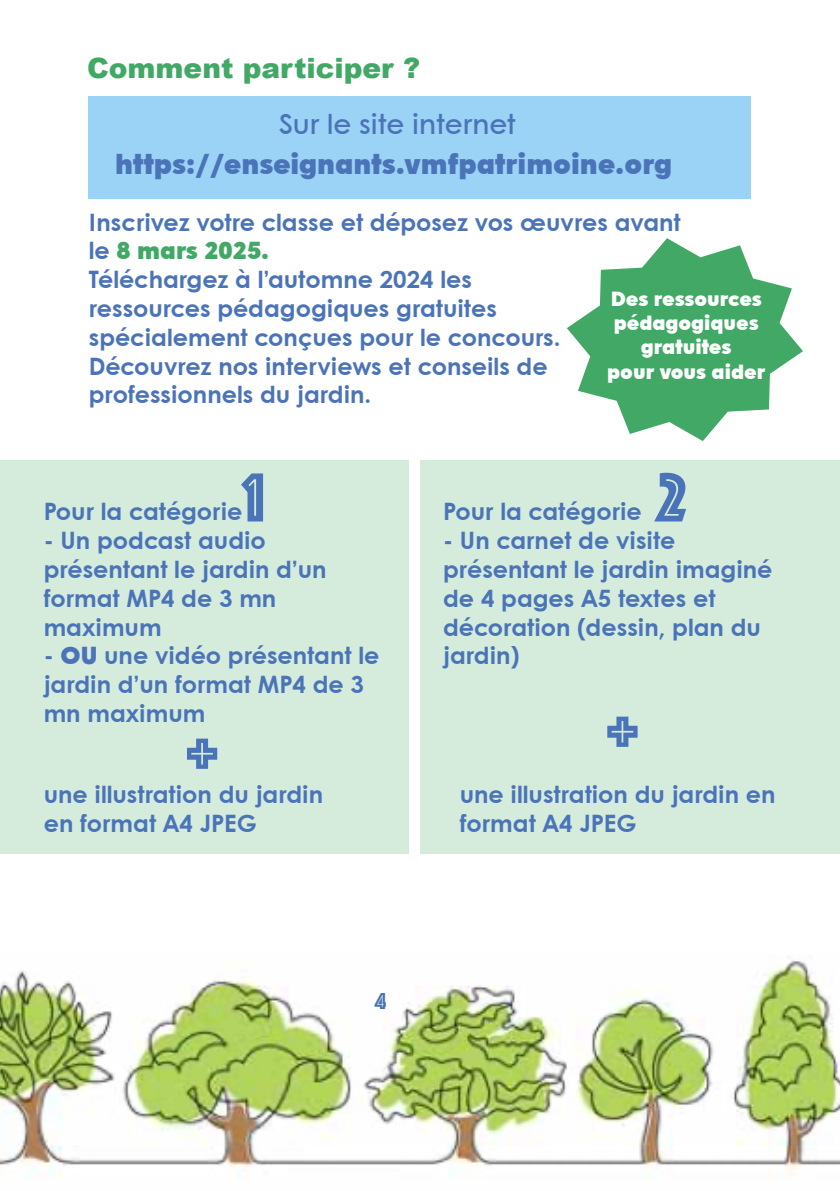
<style>
.page{position:relative;width:840px;height:1191px;background:#fff}
.page>*{position:absolute;margin:0;border:0;box-sizing:border-box;transform-origin:0 0}
.t1{font:72px "Phosphate Inline";color:#4b74b8}
.t2{font:900 28px "Century Gothic Paneuropean";color:#4b74b8}
.t3{font:900 28px "Arial";color:#41a965}
.t4{font:600 28px "Century Gothic Paneuropean";color:#4b74b8}
.t5{font:700 24px/28.8px "Century Gothic Paneuropean";color:#4b74b8}
.t6{font:24px "Phosphate Inline";color:#4b74b8}
.t7{font:900 20px/24px "Century Gothic Paneuropean";color:#fff;text-align:center}
.s1{font-weight:900;color:#41a965}
.s2{font-weight:900}
</style>
<div class="page">
<div style="left:89px;top:96px;width:661px;height:102px;background:#9ad3f6"></div>
<img style="left:0;top:960px;width:839px;height:218px">
<div style="left:0;top:461px;width:408px;height:392px;background:#d5ecdd"></div>
<div style="left:420px;top:461px;width:419px;height:392px;background:#d5ecdd"></div>
<svg style="left:567px;top:238px;width:235px;height:203px;fill:#41a965"></svg>
<p class="t3" style="left:87px;top:47px;width:334px">Comment participer ?</p>
<p class="t4" style="left:279px;top:113px;width:238px">Sur le site internet</p>
<p class="t2" style="left:115px;top:153px;width:558px">https://enseignants.vmfpatrimoine.org</p>
<p class="t5" style="left:89px;top:210px;width:593px">Inscrivez votre classe et déposez vos œuvres avant le <span class="s1">8 mars 2025.<br></span>Téléchargez à l’automne 2024 les<br>ressources pédagogiques gratuites<br>spécialement conçues pour le concours.<br>Découvrez nos interviews et conseils de professionnels du jardin.</p>
<p class="t7" style="left:606px;top:289px;width:160px">Des ressources pédagogiques gratuites<br>pour vous aider</p>
<h1 class="t1" style="left:243px;top:454px;width:24px">1</h1>
<p class="t5" style="left:44px;top:499px;width:200px">Pour la catégorie</p>
<p class="t5" style="left:44px;top:528px;width:284px">- Un podcast audio présentant le jardin d’un format MP4 de 3 mn maximum</p>
<p class="t5" style="left:44px;top:643px;width:337px">- <span class="s2">OU</span> une vidéo présentant le jardin d’un format MP4 de 3 mn maximum</p>
<h1 class="t1" style="left:185px;top:705px;width:35px">+</h1>
<p class="t5" style="left:44px;top:782px;width:281px">une illustration du jardin en format A4 JPEG</p>
<h1 class="t1" style="left:655px;top:454px;width:32px">2</h1>
<p class="t5" style="left:443px;top:499px;width:200px">Pour la catégorie</p>
<p class="t5" style="left:443px;top:528px;width:331px">- Un carnet de visite présentant le jardin imaginé de 4 pages A5 textes et décoration (dessin, plan du jardin)</p>
<h1 class="t1" style="left:605px;top:683px;width:35px">+</h1>
<p class="t5" style="left:459px;top:782px;width:317px">une illustration du jardin en format A4 JPEG</p>
<p class="t6" style="left:374px;top:986px;width:13px">4</p>
</div>
